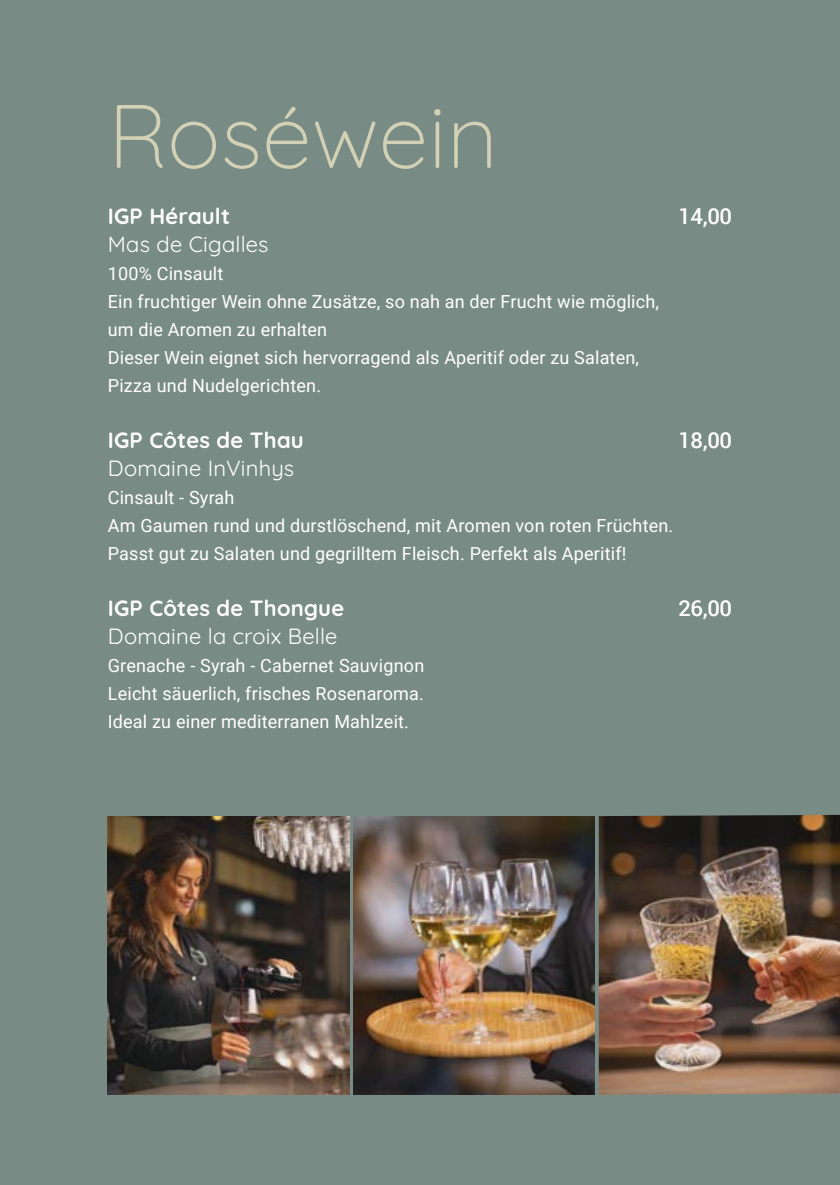
<style>
.page{position:relative;width:840px;height:1185px;background:#fff}
.page>*{position:absolute;margin:0;border:0;box-sizing:border-box;transform-origin:0 0}
.t1{font:300 90px "Quicksand";color:#d2d1b5}
.t2{font:22px "Quicksand";letter-spacing:.01em;color:#fff}
.t3{font:700 22px "Quicksand";letter-spacing:.01em;color:#fff}
.t4{font:500 22px "Roboto";letter-spacing:-.015em;color:#fff}
.t5{font:18px "Roboto";letter-spacing:.01em;color:#fff}
</style>
<div class="page">
<div style="left:0;top:0;width:839px;height:1185px;background:#788b85"></div>
<img style="left:353px;top:816px;width:241px;height:279px">
<img style="left:598px;top:815px;width:241px;height:280px">
<img style="left:108px;top:816px;width:241px;height:279px">
<p class="t1" style="left:108px;top:66px;width:391px">Roséwein</p>
<p class="t3" style="left:108px;top:198px;width:124px">IGP Hérault</p>
<p class="t4" style="left:678px;top:201px;width:55px">14,00</p>
<p class="t2" style="left:108px;top:227px;width:162px">Mas de Cigalles</p>
<p class="t5" style="left:108px;top:261px;width:117px">100% Cinsault</p>
<p class="t5" style="left:108px;top:289px;width:552px">Ein fruchtiger Wein ohne Zusätze, so nah an der Frucht wie möglich,</p>
<p class="t5" style="left:108px;top:317px;width:221px">um die Aromen zu erhalten</p>
<p class="t5" style="left:108px;top:345px;width:532px">Dieser Wein eignet sich hervorragend als Aperitif oder zu Salaten,</p>
<p class="t5" style="left:108px;top:373px;width:215px">Pizza und Nudelgerichten.</p>
<p class="t3" style="left:108px;top:422px;width:197px">IGP Côtes de Thau</p>
<p class="t4" style="left:678px;top:425px;width:55px">18,00</p>
<p class="t2" style="left:108px;top:451px;width:188px">Domaine InVinhys</p>
<p class="t5" style="left:108px;top:485px;width:128px">Cinsault - Syrah</p>
<p class="t5" style="left:108px;top:513px;width:566px">Am Gaumen rund und durstlöschend, mit Aromen von roten Früchten.</p>
<p class="t5" style="left:108px;top:541px;width:520px">Passt gut zu Salaten und gegrilltem Fleisch. Perfekt als Aperitif!</p>
<p class="t3" style="left:108px;top:590px;width:238px">IGP Côtes de Thongue</p>
<p class="t4" style="left:678px;top:593px;width:55px">26,00</p>
<p class="t2" style="left:108px;top:619px;width:231px">Domaine la croix Belle</p>
<p class="t5" style="left:108px;top:653px;width:318px">Grenache - Syrah - Cabernet Sauvignon</p>
<p class="t5" style="left:108px;top:681px;width:317px">Leicht säuerlich, frisches Rosenaroma.</p>
<p class="t5" style="left:108px;top:709px;width:302px">Ideal zu einer mediterranen Mahlzeit.</p>
</div>
